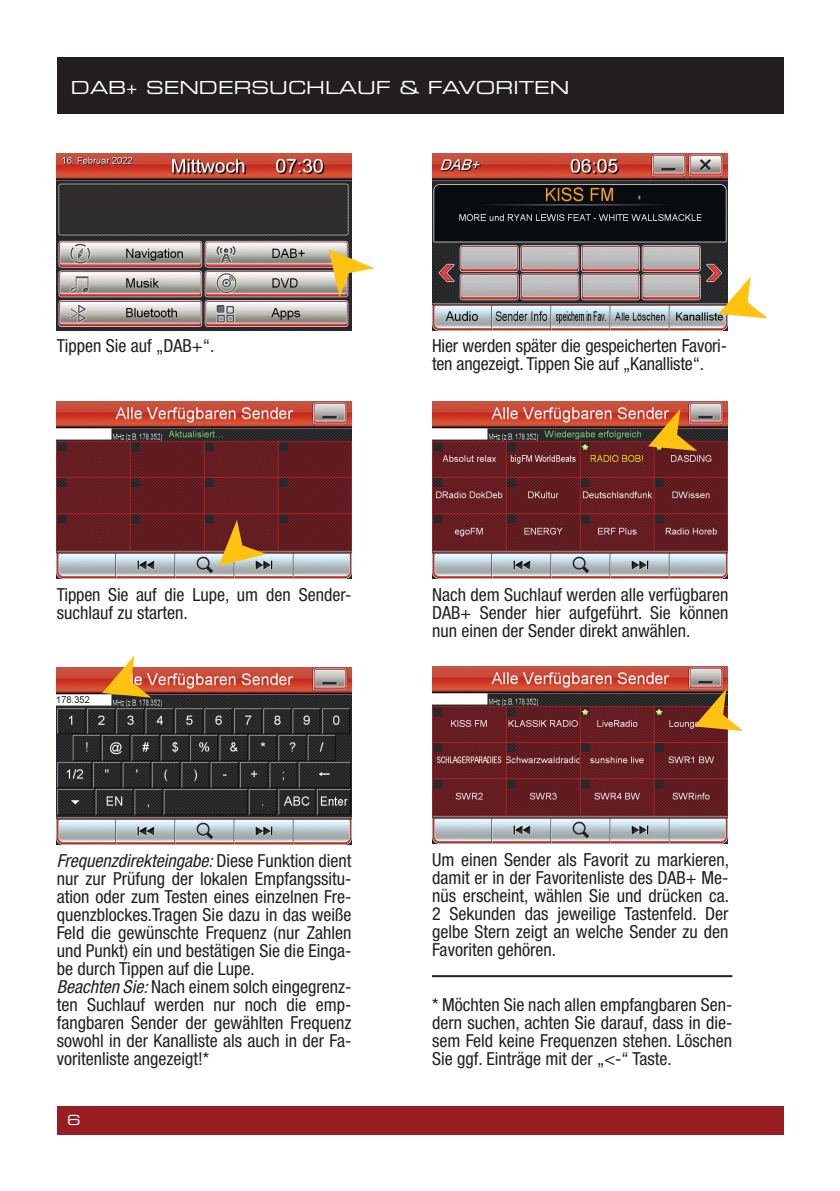
<style>
.page{position:relative;width:840px;height:1191px;background:#fff}
.page>*{position:absolute;margin:0;border:0;box-sizing:border-box;transform-origin:0 0}
.t1{font:condensed 18px/18px "Helvetica Neue";color:#231f20}
.t2{font:18px "Eurostile Extended Two";color:#fff}
.t3{font:14px "Eurostile Extended Two";color:#fff}
.s1{font-style:italic}
</style>
<div class="page">
<div style="left:57px;top:1106px;width:725px;height:28px;background:#981e21"></div>
<div style="left:57px;top:57px;width:725px;height:56px;background:#231f20"></div>
<img style="left:56px;top:402px;width:295px;height:176px">
<img style="left:56px;top:153px;width:295px;height:177px">
<svg style="left:219px;top:520px;width:47px;height:46px"></svg>
<svg style="left:328px;top:249px;width:46px;height:48px"></svg>
<img style="left:432px;top:402px;width:294px;height:176px">
<img style="left:432px;top:666px;width:294px;height:177px">
<img style="left:432px;top:153px;width:294px;height:177px">
<img style="left:57px;top:667px;width:294px;height:177px">
<svg style="left:647px;top:409px;width:50px;height:42px"></svg>
<svg style="left:693px;top:689px;width:49px;height:42px"></svg>
<svg style="left:718px;top:276px;width:49px;height:42px"></svg>
<svg style="left:102px;top:655px;width:49px;height:42px"></svg>
<hr style="left:432px;top:975px;width:300px;height:2px;background:#231f20">
<p class="t2" style="left:71px;top:75px;width:499px">DAB+ SENDERSUCHLAUF &amp; FAVORITEN</p>
<p class="t1" style="left:57px;top:337px;width:159px">Tippen Sie auf „DAB+“.</p>
<p class="t1" style="left:432px;top:337px;width:296px">Hier werden später die gespeicherten Favori&shy;ten angezeigt. Tippen Sie auf „Kanalliste“.</p>
<p class="t1" style="left:57px;top:585px;width:296px">Tippen Sie auf die Lupe, um den Sender&shy;suchlauf zu starten.</p>
<p class="t1" style="left:432px;top:585px;width:298px;text-align:justify">Nach dem Suchlauf werden alle verfügbaren DAB+ Sender hier aufgeführt. Sie können nun einen der Sender direkt anwählen.</p>
<p class="t1" style="left:57px;top:851px;width:296px"><span class="s1">Frequenzdirekteingabe:</span> Diese Funktion dient nur zur Prüfung der lokalen Empfangssitu&shy;ation oder zum Testen eines einzelnen Fre&shy;quenzblockes.Tragen Sie dazu in das weiße Feld die gewünschte Frequenz (nur Zahlen und Punkt) ein und bestätigen Sie die Einga&shy;be durch Tippen auf die Lupe.<br><span class="s1">Beachten Sie:</span> Nach einem solch eingegrenz&shy;ten Suchlauf werden nur noch die emp&shy;fangbaren Sender der gewählten Frequenz sowohl in der Kanalliste als auch in der Fa&shy;voritenliste angezeigt!*</p>
<p class="t3" style="left:67px;top:1110px;width:15px">6</p>
<p class="t1" style="left:432px;top:850px;width:298px;text-align:justify">Um einen Sender als Favorit zu markieren, damit er in der Favoritenliste des DAB+ Me&shy;nüs erscheint, wählen Sie und drücken ca.<br>2 Sekunden das jeweilige Tastenfeld. Der gelbe Stern zeigt an welche Sender zu den Favoriten gehören.</p>
<p class="t1" style="left:432px;top:995px;width:302px;text-align:justify">* Möchten Sie nach allen empfangbaren Sen&shy;dern suchen, achten Sie darauf, dass in die&shy;sem Feld keine Frequenzen stehen. Löschen Sie ggf. Einträge mit der „&lt;-“ Taste.</p>
</div>
